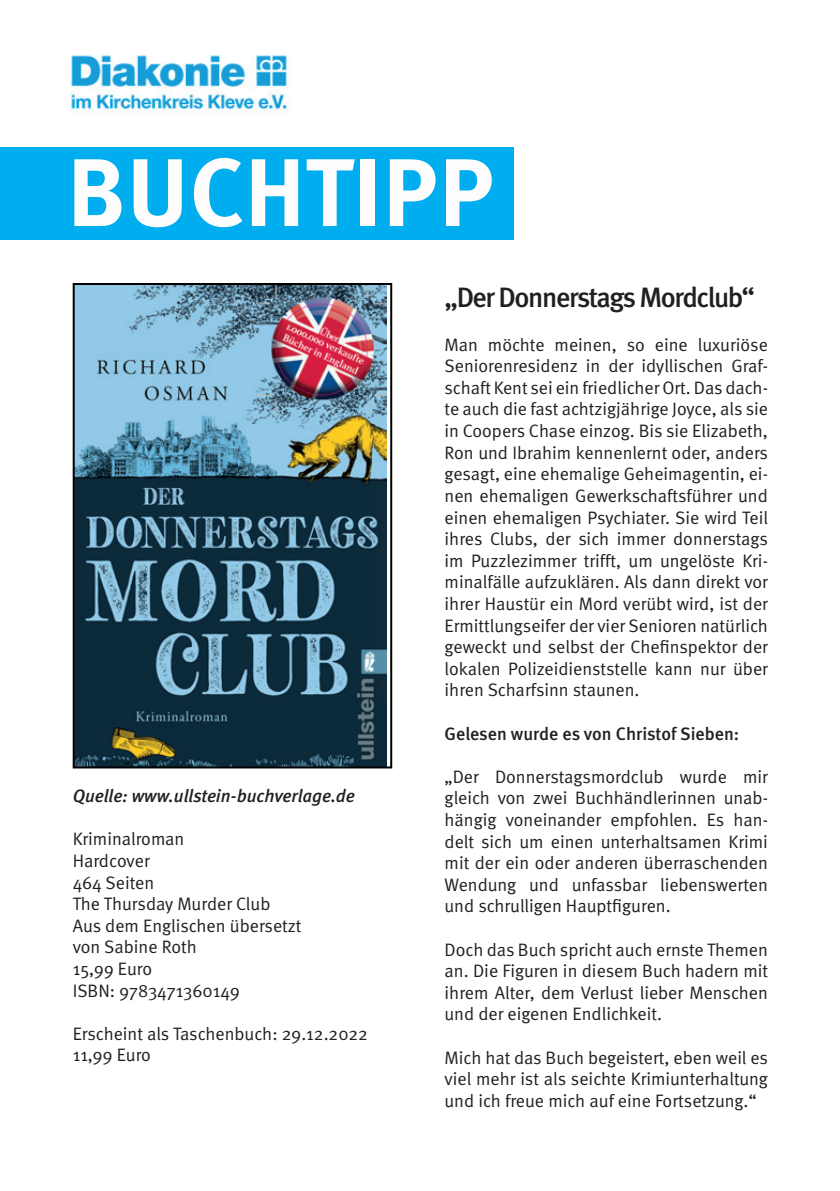
<style>
.page{position:relative;width:840px;height:1191px;background:#fff}
.page>*{position:absolute;margin:0;border:0;box-sizing:border-box;transform-origin:0 0}
.t1{font:96px "Meta Bold Caps";color:#fefdfd}
.t2{font:500 28px "Meta";letter-spacing:-.05em;color:#231f20}
.t3{font:18px/21.6px "Meta Normal";color:#231f20;text-align:justify}
.t4{font:italic 500 18px "Meta";color:#231f20}
.t5{font:500 18px "Meta";color:#231f20}
</style>
<div class="page">
<img style="left:71px;top:55px;width:222px;height:59px">
<img style="left:76px;top:286px;width:310px;height:479px">
<div style="left:73px;top:283px;width:319px;height:485px;border:2px solid #000"></div>
<div style="left:0;top:147px;width:513px;height:92px;background:#00aeef"></div>
<p class="t1" style="left:67px;top:132px;width:429px">BUCHTIPP</p>
<p class="t4" style="left:73px;top:785px;width:284px">Quelle: www.ullstein-buchverlage.de</p>
<p class="t3" style="left:73px;top:828px;width:113px">Kriminalroman</p>
<p class="t3" style="left:73px;top:849px;width:78px">Hardcover</p>
<p class="t3" style="left:73px;top:871px;width:83px">464 Seiten</p>
<p class="t3" style="left:73px;top:893px;width:199px">The Thursday Murder Club</p>
<p class="t3" style="left:73px;top:914px;width:230px">Aus dem Englischen übersetzt von Sabine Roth</p>
<p class="t3" style="left:73px;top:957px;width:169px">15,99 Euro<br>ISBN: 9783471360149</p>
<p class="t3" style="left:73px;top:1022px;width:296px">Erscheint als Taschenbuch: 29.12.2022<br>11,99 Euro</p>
<p class="t2" style="left:444px;top:281px;width:312px">„Der Donnerstags Mordclub“</p>
<p class="t3" style="left:444px;top:333px;width:325px">Man möchte meinen, so eine luxuriöse Seniorenresidenz in der idyllischen Graf&shy;schaft Kent sei ein friedlicher Ort. Das dach&shy;te auch die fast achtzigjährige Joyce, als sie in Coopers Chase einzog. Bis sie Elizabeth, Ron und Ibrahim kennenlernt oder, anders gesagt, eine ehemalige Geheimagentin, ei&shy;nen ehemaligen Gewerkschaftsführer und einen ehemaligen Psychiater. Sie wird Teil ihres Clubs, der sich immer donnerstags im Puzzlezimmer trifft, um ungelöste Kri&shy;minalfälle aufzuklären. Als dann direkt vor ihrer Haustür ein Mord verübt wird, ist der Ermittlungseifer der vier Senioren natürlich geweckt und selbst der Chefinspektor der lokalen Polizeidienststelle kann nur über ihren Scharfsinn staunen.</p>
<p class="t5" style="left:444px;top:723px;width:296px">Gelesen wurde es von Christof Sieben:</p>
<p class="t3" style="left:444px;top:765px;width:324px">„Der Donnerstagsmordclub wurde mir gleich von zwei Buchhändlerinnen unab&shy;hängig voneinander empfohlen. Es han&shy;delt sich um einen unterhaltsamen Krimi mit der ein oder anderen überraschenden Wendung und unfassbar liebenswerten und schrulligen Hauptfiguren.</p>
<p class="t3" style="left:444px;top:938px;width:325px">Doch das Buch spricht auch ernste Themen an. Die Figuren in diesem Buch hadern mit ihrem Alter, dem Verlust lieber Menschen und der eigenen Endlichkeit.</p>
<p class="t3" style="left:444px;top:1046px;width:325px">Mich hat das Buch begeistert, eben weil es viel mehr ist als seichte Krimiunterhaltung und ich freue mich auf eine Fortsetzung.“</p>
</div>
